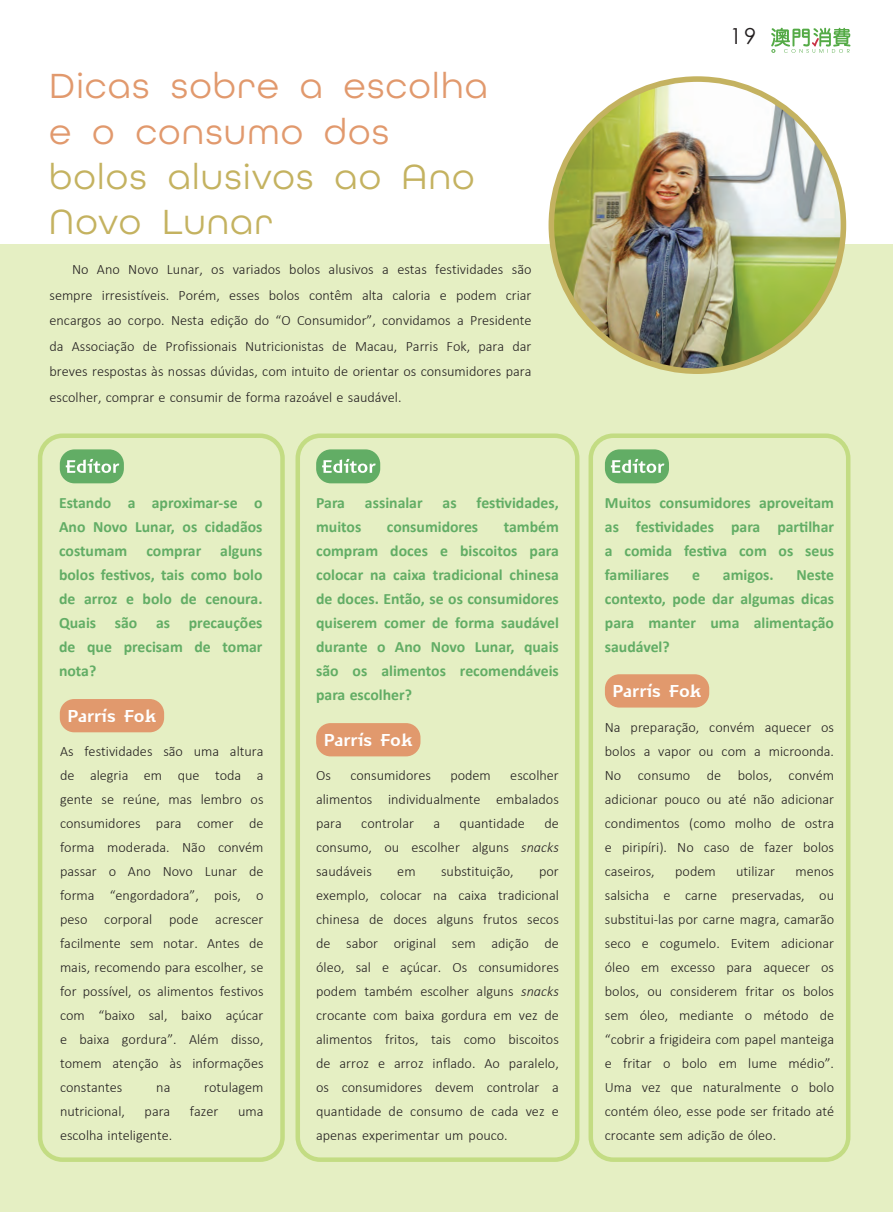
<style>
.page{position:relative;width:893px;height:1212px;background:#fff}
.page>*{position:absolute;margin:0;border:0;box-sizing:border-box;transform-origin:0 0}
.t1{font:36.9px/45px "All Round Gothic";letter-spacing:.045em;color:#e1996d}
.t2{font:36.9px/45px "All Round Gothic";letter-spacing:.045em;color:#c4b260}
.t3{font:22.05px "Century Gothic";color:#231f20}
.t4{font:700 16.8px "Karbid Display Pro";color:#fff}
.t5{font:700 15.75px/24px "Calibri";color:#62ad65;text-align:justify}
.t6{font:300 14.25px/24px "Calibri";color:#231f20;text-align:justify}
.s1{font-style:italic}
</style>
<div class="page">
<div style="left:0;top:244px;width:893px;height:968px;background:#e5efc3"></div>
<div style="left:60px;top:699px;width:104px;height:33px;background:#e1996d;border-radius:14px"></div>
<div style="left:316px;top:723px;width:104px;height:33px;background:#e1996d;border-radius:14px"></div>
<div style="left:605px;top:674px;width:104px;height:33px;background:#e1996d;border-radius:14px"></div>
<div style="left:38px;top:433px;width:247px;height:729px;border:4px solid #c3dc83;border-radius:22px"></div>
<div style="left:296px;top:433px;width:283px;height:729px;border:4px solid #c3dc83;border-radius:22px"></div>
<div style="left:588px;top:433px;width:262px;height:729px;border:4px solid #c3dc83;border-radius:22px"></div>
<div style="left:605px;top:449px;width:64px;height:34px;background:#62ad65;border-radius:15px"></div>
<svg style="left:611px;top:459px;width:53px;height:14px"></svg>
<div style="left:316px;top:449px;width:64px;height:34px;background:#62ad65;border-radius:15px"></div>
<svg style="left:322px;top:459px;width:54px;height:14px"></svg>
<div style="left:60px;top:449px;width:64px;height:34px;background:#62ad65;border-radius:15px"></div>
<svg style="left:66px;top:459px;width:53px;height:14px"></svg>
<img style="left:553px;top:79px;width:290px;height:292px">
<svg style="left:771px;top:28px;width:79px;height:25px"></svg>
<p class="t1" style="left:49px;top:63px;width:439px">Dicas sobre a escolha e o consumo dos</p>
<p class="t2" style="left:49px;top:153px;width:426px">bolos alusivos ao Ano<br>Novo Lunar</p>
<p class="t6" style="left:50px;top:257px;width:484px;line-height:25.5px;text-indent:23px">No Ano Novo Lunar, os variados bolos alusivos a estas festividades são sempre irresistíveis. Porém, esses bolos contêm alta caloria e podem criar encargos ao corpo. Nesta edição do “O Consumidor”, convidamos a Presidente da Associação de Profissionais Nutricionistas de Macau, Parris Fok, para dar breves respostas às nossas dúvidas, com intuito de orientar os consumidores para escolher, comprar e consumir de forma razoável e saudável.</p>
<p class="t5" style="left:59px;top:491px;width:205px">Estando a aproximar-se o Ano Novo Lunar, os cidadãos costumam comprar alguns bolos festivos, tais como bolo de arroz e bolo de cenoura.<br>Quais são as precauções de que precisam de tomar nota?</p>
<p class="t4" style="left:67px;top:704px;width:90px">Parris Fok</p>
<p class="t6" style="left:60px;top:739px;width:205px">As festividades são uma altura de alegria em que toda a gente se reúne, mas lembro os consumidores para comer de forma moderada. Não convém passar o Ano Novo Lunar de forma “engordadora”, pois, o peso corporal pode acrescer facilmente sem notar. Antes de mais, recomendo para escolher, se for possível, os alimentos festivos com “baixo sal, baixo açúcar e baixa gordura”. Além disso, tomem atenção às informações constantes</p>
<p class="t6" style="left:156px;top:1075px;width:16px">na</p>
<p class="t6" style="left:204px;top:1075px;width:61px">rotulagem</p>
<p class="t6" style="left:60px;top:1099px;width:66px">nutricional,</p>
<p class="t6" style="left:145px;top:1099px;width:27px">para</p>
<p class="t6" style="left:190px;top:1099px;width:30px">fazer</p>
<p class="t6" style="left:238px;top:1099px;width:27px">uma</p>
<p class="t6" style="left:60px;top:1123px;width:114px">escolha inteligente.</p>
<p class="t5" style="left:316px;top:491px;width:30px">Para</p>
<p class="t5" style="left:365px;top:491px;width:59px">assinalar</p>
<p class="t5" style="left:443px;top:491px;width:16px">as</p>
<p class="t5" style="left:477px;top:491px;width:84px">festividades,</p>
<p class="t5" style="left:316px;top:515px;width:47px">muitos</p>
<p class="t5" style="left:387px;top:515px;width:93px">consumidores</p>
<p class="t5" style="left:316px;top:515px;width:244px;text-indent:188px">também compram doces e biscoitos para colocar na caixa tradicional chinesa de doces. Então, se os consumidores quiserem comer de forma saudável durante o Ano Novo Lunar, quais são os alimentos recomendáveis para escolher?</p>
<p class="t4" style="left:324px;top:728px;width:90px">Parris Fok</p>
<p class="t6" style="left:316px;top:763px;width:244px;text-indent:194px">escolher alimentos individualmente embalados para</p>
<p class="t6" style="left:316px;top:763px;width:16px">Os</p>
<p class="t6" style="left:350px;top:763px;width:82px">consumidores</p>
<p class="t6" style="left:450px;top:763px;width:42px">podem</p>
<p class="t6" style="left:361px;top:811px;width:54px">controlar</p>
<p class="t6" style="left:433px;top:811px;width:8px">a</p>
<p class="t6" style="left:460px;top:811px;width:67px">quantidade</p>
<p class="t6" style="left:316px;top:811px;width:244px;text-indent:228px">de consumo, ou escolher alguns <span class="s1">snacks </span>saudáveis</p>
<p class="t6" style="left:397px;top:859px;width:20px">em</p>
<p class="t6" style="left:441px;top:859px;width:74px">substituição,</p>
<p class="t6" style="left:316px;top:859px;width:244px;text-indent:223px">por exemplo, colocar na caixa tradicional chinesa de doces alguns frutos secos de sabor original sem adição de óleo, sal e açúcar. Os consumidores podem também escolher alguns <span class="s1">snacks </span>crocante com baixa gordura em vez de alimentos fritos, tais como biscoitos de arroz e arroz inflado. Ao paralelo, os consumidores devem controlar a quantidade de consumo de cada vez e apenas experimentar um pouco.</p>
<h2 class="t3" style="left:730px;top:21px;width:28px">19</h2>
<p class="t5" style="left:605px;top:491px;width:231px">Muitos consumidores aproveitam as festividades para partilhar a comida festiva com os seus familiares</p>
<p class="t5" style="left:692px;top:563px;width:9px">e</p>
<p class="t5" style="left:723px;top:563px;width:52px">amigos.</p>
<p class="t5" style="left:605px;top:563px;width:231px;text-indent:192px">Neste contexto, pode dar algumas dicas para manter uma alimentação saudável?</p>
<p class="t4" style="left:612px;top:680px;width:90px">Parris Fok</p>
<p class="t6" style="left:605px;top:715px;width:231px">Na preparação, convém aquecer os bolos a vapor ou com a microonda.<br>No consumo de bolos, convém adicionar pouco ou até não adicionar condimentos (como molho de ostra e piripíri). No caso de fazer bolos caseiros,</p>
<p class="t6" style="left:675px;top:859px;width:42px">podem</p>
<p class="t6" style="left:736px;top:859px;width:40px">utilizar</p>
<p class="t6" style="left:605px;top:859px;width:231px;text-indent:191px">menos salsicha e carne preservadas, ou substitui-las por carne magra, camarão seco e cogumelo. Evitem adicionar óleo em excesso para aquecer os bolos, ou considerem fritar os bolos sem óleo, mediante o método de “cobrir a frigideira com papel manteiga e fritar o bolo em lume médio”.<br>Uma vez que naturalmente o bolo contém óleo, esse pode ser fritado até crocante sem adição de óleo.</p>
</div>
